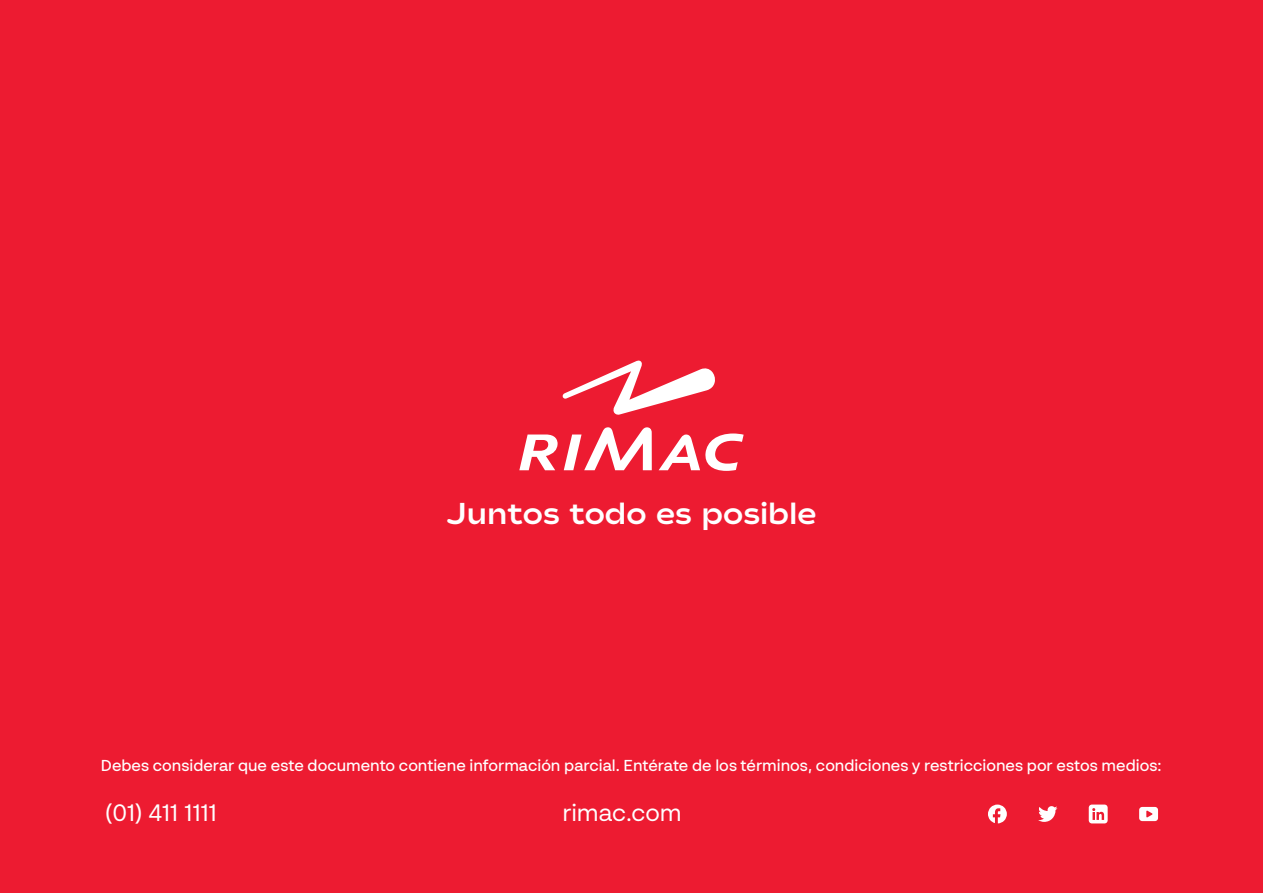
<style>
.page{position:relative;width:1263px;height:893px;background:#ed1b31}
.page>*{position:absolute;margin:0;border:0;box-sizing:border-box;transform-origin:0 0}
.t1{font:30.15px "Rimac Display";color:#fff}
.t2{font:23.7px "BR Sonoma";letter-spacing:-.015em;color:#fff}
.t3{font:500 15.75px "BR Sonoma";color:#fff}
</style>
<div class="page">
<svg style="left:988px;top:805px;width:19px;height:18px"></svg>
<svg style="left:1038px;top:806px;width:19px;height:16px"></svg>
<svg style="left:1089px;top:804px;width:19px;height:19px"></svg>
<svg style="left:1139px;top:807px;width:19px;height:14px"></svg>
<svg style="left:519px;top:360px;width:225px;height:111px"></svg>
<h1 class="t1" style="left:446px;top:493px;width:372px">Juntos todo es posible</h1>
<p class="t3" style="left:101px;top:755px;width:1062px">Debes considerar que este documento contiene información parcial. Entérate de los términos, condiciones y restricciones por estos medios:</p>
<h2 class="t2" style="left:105px;top:798px;width:114px">(01) 411 1111</h2>
<h2 class="t2" style="left:563px;top:798px;width:120px">rimac.com</h2>
</div>
